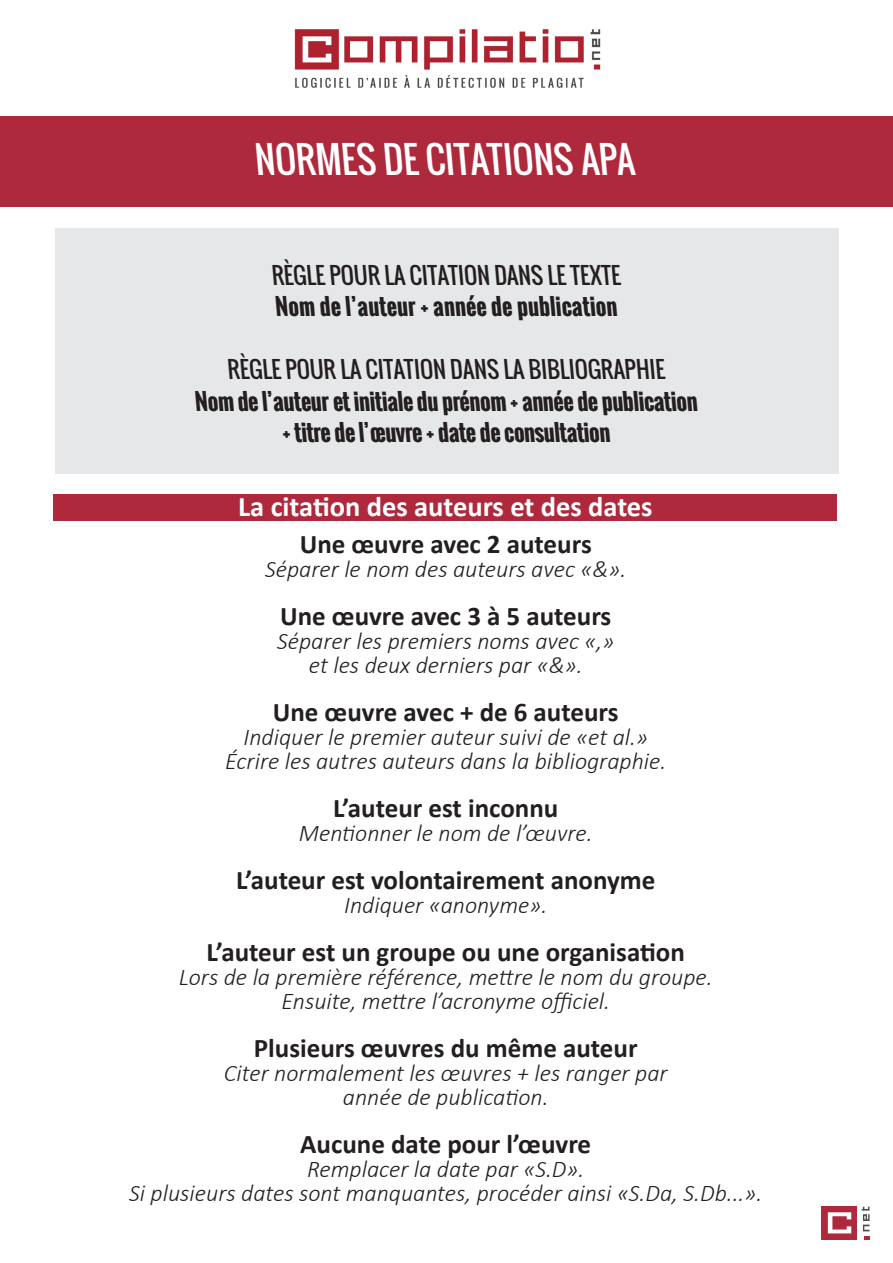
<style>
.page{position:relative;width:893px;height:1263px;background:#fff}
.page>*{position:absolute;margin:0;border:0;box-sizing:border-box;transform-origin:0 0}
.t1{font:36px "Oswald";color:#fff}
.t2{font:700 28.5px "Calibri";color:#fff}
.t3{font:700 27px "Calibri";color:#231f20}
.t4{font:italic 300 24px "Calibri";color:#231f20}
.t5{font:700 22.5px "Oswald";color:#231f20}
.t6{font:22.5px "Oswald";color:#231f20}
</style>
<div class="page">
<div style="left:53px;top:494px;width:784px;height:27px;background:#af293d"></div>
<div style="left:0;top:116px;width:893px;height:90px;background:#af293d"></div>
<div style="left:821px;top:1206px;width:36px;height:33px;background:#af293d"></div>
<svg style="left:828px;top:1212px;width:23px;height:21px"></svg>
<svg style="left:862px;top:1206px;width:7px;height:33px"></svg>
<div style="left:56px;top:229px;width:783px;height:245px;background:#e6e7e9"></div>
<img style="left:294px;top:29px;width:307px;height:59px">
<p class="t1" style="left:257px;top:133px;width:386px">NORMES DE CITATIONS APA</p>
<p class="t6" style="left:273px;top:258px;width:353px">RÈGLE POUR LA CITATION DANS LE TEXTE</p>
<p class="t5" style="left:276px;top:290px;width:346px">Nom de l’auteur + année de publication</p>
<p class="t6" style="left:229px;top:352px;width:442px">RÈGLE POUR LA CITATION DANS LA BIBLIOGRAPHIE</p>
<p class="t5" style="left:196px;top:384px;width:507px">Nom de l’auteur et initiale du prénom + année de publication</p>
<p class="t5" style="left:283px;top:416px;width:333px">+ titre de l’œuvre + date de consultation</p>
<p class="t2" style="left:238px;top:487px;width:416px">La citation des auteurs et des dates</p>
<p class="t3" style="left:300px;top:525px;width:294px">Une œuvre avec 2 auteurs</p>
<p class="t4" style="left:265px;top:554px;width:363px">Séparer le nom des auteurs avec «&amp;».</p>
<p class="t3" style="left:280px;top:597px;width:333px">Une œuvre avec 3 à 5 auteurs</p>
<p class="t4" style="left:277px;top:626px;width:339px">Séparer les premiers noms avec «,»</p>
<p class="t4" style="left:309px;top:650px;width:275px">et les deux derniers par «&amp;».</p>
<p class="t3" style="left:273px;top:693px;width:347px">Une œuvre avec + de 6 auteurs</p>
<p class="t4" style="left:244px;top:722px;width:406px">Indiquer le premier auteur suivi de «et al.»</p>
<p class="t4" style="left:225px;top:746px;width:443px">Écrire les autres auteurs dans la bibliographie.</p>
<p class="t3" style="left:333px;top:789px;width:227px">L’auteur est inconnu</p>
<p class="t4" style="left:299px;top:818px;width:295px">Mentionner le nom de l’œuvre.</p>
<p class="t3" style="left:236px;top:861px;width:421px">L’auteur est volontairement anonyme</p>
<p class="t4" style="left:344px;top:890px;width:205px">Indiquer «anonyme».</p>
<p class="t3" style="left:207px;top:933px;width:480px">L’auteur est un groupe ou une organisation</p>
<p class="t4" style="left:179px;top:962px;width:535px">Lors de la première référence, mettre le nom du groupe.</p>
<p class="t4" style="left:281px;top:986px;width:330px">Ensuite, mettre l’acronyme officiel.</p>
<p class="t3" style="left:254px;top:1029px;width:385px">Plusieurs œuvres du même auteur</p>
<p class="t4" style="left:224px;top:1058px;width:445px">Citer normalement les œuvres + les ranger par</p>
<p class="t4" style="left:343px;top:1082px;width:207px">année de publication.</p>
<p class="t3" style="left:300px;top:1125px;width:292px">Aucune date pour l’œuvre</p>
<p class="t4" style="left:307px;top:1154px;width:279px">Remplacer la date par «S.D».</p>
<p class="t4" style="left:129px;top:1178px;width:635px">Si plusieurs dates sont manquantes, procéder ainsi «S.Da, S.Db...».</p>
</div>
